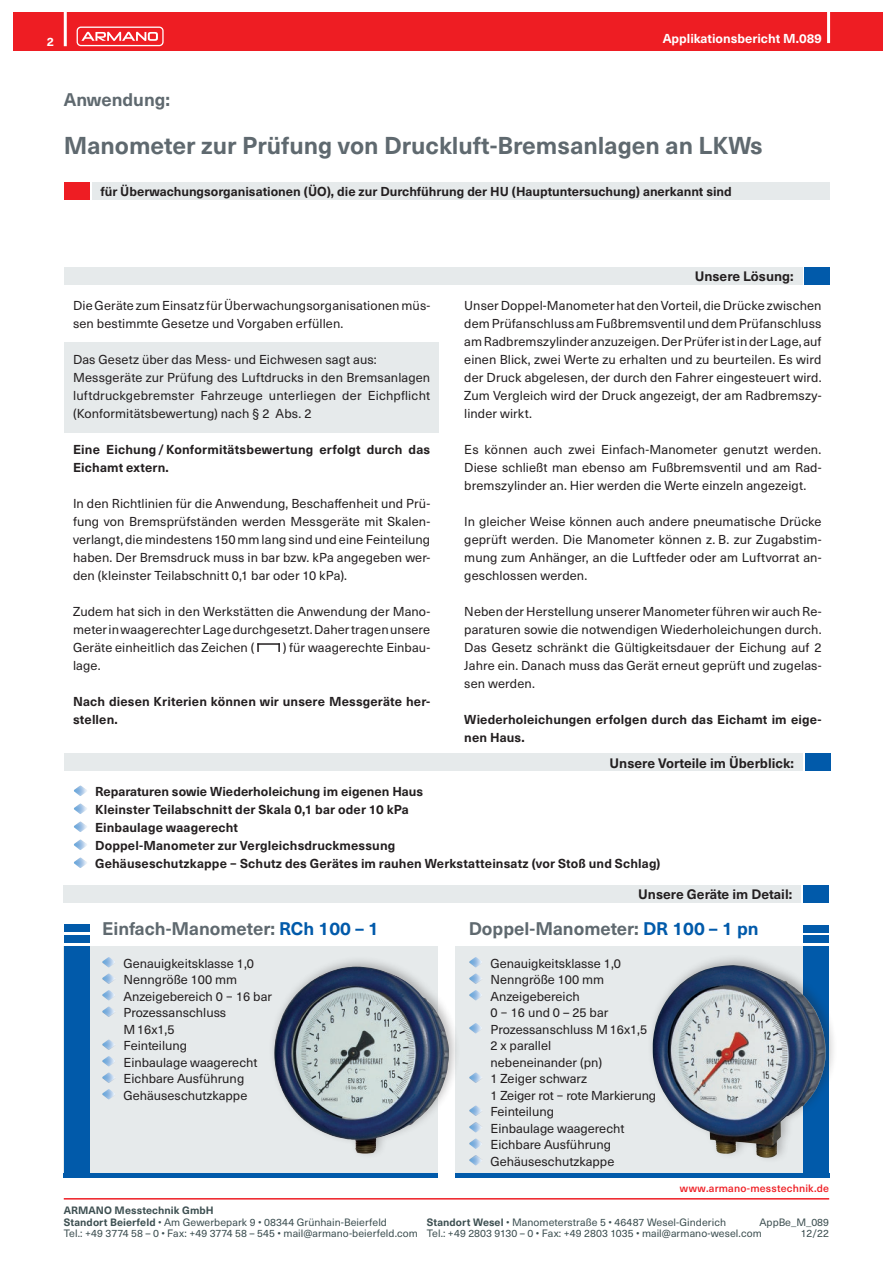
<style>
.page{position:relative;width:893px;height:1263px;background:#fff}
.page>*{position:absolute;margin:0;border:0;box-sizing:border-box;transform-origin:0 0}
.t1{font:700 24px "Neue Haas Unica W1 G";color:#5f696f}
.t2{font:700 18px "Neue Haas Unica W1 G";color:#5f696f}
.t3{font:700 13.5px "Neue Haas Unica W1 G";color:#231f20}
.t4{font:12.75px/18px "Neue Haas Unica W1 G";letter-spacing:.005em;color:#231f20;text-align:justify}
.t5{font:700 12.75px/18px "Neue Haas Unica W1 G";letter-spacing:.01em;color:#231f20}
.t6{font:700 12.75px "Neue Haas Unica W1 G";color:#fff}
.t7{font:700 12px "Neue Haas Unica W1 G";color:#fff}
.t8{font:10.5px/11.6px "Neue Haas Unica W1 G";letter-spacing:.005em;color:#3d4f51}
.t9{font:500 10.5px "Neue Haas Unica W1 G";letter-spacing:.015em;color:#ee1d23}
.s1{color:#015aaa}
.s2{font-weight:700}
</style>
<div class="page">
<hr style="left:64px;top:1198px;width:765px;height:1px;background:#ee1d23">
<div style="left:13px;top:13px;width:869px;height:38px;background:#ee1d23"></div>
<hr style="left:64px;top:11px;width:3px;height:35px;background:#fff">
<hr style="left:827px;top:8px;width:3px;height:35px;background:#fff">
<div style="left:77px;top:27px;width:87px;height:19px;border:1px solid #fff;border-radius:4px"></div>
<svg style="left:81px;top:32px;width:77px;height:9px"></svg>
<div style="left:64px;top:342px;width:375px;height:90px;background:#e6eaeb"></div>
<div style="left:63px;top:885px;width:738px;height:18px;background:#e6eaeb"></div>
<div style="left:803px;top:885px;width:26px;height:18px;background:#015aaa"></div>
<div style="left:92px;top:182px;width:737px;height:18px;background:#e6eaeb"></div>
<div style="left:64px;top:182px;width:25px;height:18px;background:#ee1d23"></div>
<div style="left:64px;top:267px;width:738px;height:18px;background:#e6eaeb"></div>
<div style="left:804px;top:267px;width:26px;height:18px;background:#015aaa"></div>
<hr style="left:257px;top:643px;width:23px;height:2px;background:#231f20">
<svg style="left:257px;top:643px;width:2px;height:9px"></svg>
<svg style="left:278px;top:643px;width:2px;height:9px"></svg>
<div style="left:64px;top:753px;width:739px;height:18px;background:#e6eaeb"></div>
<div style="left:805px;top:753px;width:25px;height:18px;background:#015aaa"></div>
<svg style="left:74px;top:786px;width:13px;height:10px"></svg>
<svg style="left:74px;top:804px;width:13px;height:10px"></svg>
<svg style="left:74px;top:822px;width:13px;height:10px"></svg>
<svg style="left:74px;top:840px;width:13px;height:10px"></svg>
<svg style="left:74px;top:858px;width:13px;height:10px"></svg>
<div style="left:455px;top:946px;width:364px;height:231px;background:#e6eaeb"></div>
<div style="left:804px;top:946px;width:25px;height:228px;background:#015aaa"></div>
<hr style="left:455px;top:1173px;width:374px;height:4px;background:#015aaa">
<div style="left:804px;top:936px;width:25px;height:7px;background:#015aaa"></div>
<div style="left:804px;top:925px;width:25px;height:8px;background:#015aaa"></div>
<svg style="left:469px;top:957px;width:13px;height:10px"></svg>
<svg style="left:469px;top:973px;width:13px;height:11px"></svg>
<svg style="left:469px;top:990px;width:13px;height:10px"></svg>
<svg style="left:469px;top:1023px;width:13px;height:10px"></svg>
<svg style="left:469px;top:1072px;width:13px;height:11px"></svg>
<svg style="left:469px;top:1105px;width:13px;height:11px"></svg>
<svg style="left:469px;top:1122px;width:13px;height:10px"></svg>
<svg style="left:469px;top:1138px;width:13px;height:11px"></svg>
<svg style="left:469px;top:1155px;width:13px;height:10px"></svg>
<div style="left:647px;top:953px;width:190px;height:210px;background:#231f20;opacity:.3"></div>
<img style="left:653px;top:965px;width:172px;height:193px">
<div style="left:64px;top:946px;width:374px;height:231px;background:#e6eaeb"></div>
<div style="left:64px;top:946px;width:25px;height:229px;background:#015aaa"></div>
<hr style="left:64px;top:1173px;width:374px;height:4px;background:#015aaa">
<div style="left:64px;top:935px;width:25px;height:7px;background:#015aaa"></div>
<div style="left:64px;top:924px;width:25px;height:8px;background:#015aaa"></div>
<img style="left:102px;top:957px;width:13px;height:10px">
<img style="left:102px;top:973px;width:13px;height:11px">
<img style="left:102px;top:990px;width:13px;height:10px">
<img style="left:102px;top:1006px;width:13px;height:11px">
<img style="left:102px;top:1039px;width:13px;height:11px">
<img style="left:102px;top:1056px;width:13px;height:10px">
<img style="left:102px;top:1072px;width:13px;height:11px">
<img style="left:102px;top:1089px;width:13px;height:10px">
<div style="left:268px;top:955px;width:193px;height:204px;background:#231f20;opacity:.3"></div>
<img style="left:274px;top:966px;width:175px;height:187px">
<p class="t7" style="left:47px;top:33px;width:9px">2</p>
<p class="t6" style="left:663px;top:29px;width:161px">Applikationsbericht M.089</p>
<h2 class="t2" style="left:64px;top:86px;width:108px">Anwendung:</h2>
<h1 class="t1" style="left:64px;top:127px;width:700px">Manometer zur Prüfung von Druckluft-Bremsanlagen an LKWs</h1>
<p class="t5" style="left:100px;top:181px;width:633px">für Überwachungsorganisationen (ÜO), die zur Durchführung der HU (Hauptuntersuchung) anerkannt sind</p>
<p class="t3" style="left:695px;top:266px;width:101px">Unsere Lösung:</p>
<p class="t4" style="left:73px;top:296px;width:359px">Die Geräte zum Einsatz für Überwachungsorganisationen müs&shy;sen bestimmte Gesetze und Vorgaben erfüllen.</p>
<p class="t4" style="left:73px;top:350px;width:359px;text-align:left">Das Gesetz über das Mess- und Eichwesen sagt aus:<br>Messgeräte zur Prüfung des Luftdrucks in den Bremsanlagen luftdruckgebremster Fahrzeuge unterliegen der Eichpflicht (Konformitätsbewertung) nach § 2 Abs. 2</p>
<p class="t5" style="left:73px;top:440px;width:359px">Eine Eichung/Konformitätsbewertung erfolgt durch das<br>Eichamt extern.</p>
<p class="t4" style="left:73px;top:494px;width:359px">In den Richtlinien für die Anwendung, Beschaffenheit und Prü&shy;fung von Bremsprüfständen werden Messgeräte mit Skalen&shy;verlangt, die mindestens 150 mm lang sind und eine Feinteilung haben. Der Bremsdruck muss in bar bzw. kPa angegeben wer&shy;den (kleinster Teilabschnitt 0,1 bar oder 10 kPa).</p>
<p class="t4" style="left:73px;top:602px;width:359px">Zudem hat sich in den Werkstätten die Anwendung der Mano&shy;meter in waagerechter Lage durchgesetzt. Daher tragen unsere Geräte einheitlich das Zeichen (</p>
<p class="t4" style="left:464px;top:296px;width:359px">Unser Doppel-Manometer hat den Vorteil, die Drücke zwischen dem Prüfanschluss am Fußbremsventil und dem Prüfanschluss am Radbremszylinder anzuzeigen. Der Prüfer ist in der Lage, auf einen Blick, zwei Werte zu erhalten und zu beurteilen. Es wird der Druck abgelesen, der durch den Fahrer eingesteuert wird.<br>Zum Vergleich wird der Druck angezeigt, der am Radbremszy&shy;linder wirkt.</p>
<p class="t4" style="left:464px;top:440px;width:359px">Es können auch zwei Einfach-Manometer genutzt werden.<br>Diese schließt man ebenso am Fußbremsventil und am Rad&shy;bremszylinder an. Hier werden die Werte einzeln angezeigt.</p>
<p class="t4" style="left:464px;top:512px;width:359px">In gleicher Weise können auch andere pneumatische Drücke geprüft werden. Die Manometer können z. B. zur Zugabstim&shy;mung zum Anhänger, an die Luftfeder oder am Luftvorrat an&shy;geschlossen werden.</p>
<p class="t4" style="left:464px;top:602px;width:359px">Neben der Herstellung unserer Manometer führen wir auch Re&shy;paraturen sowie die notwendigen Wiederholeichungen durch.<br>Das Gesetz schränkt die Gültigkeitsdauer der Eichung auf 2<br>Jahre ein. Danach muss das Gerät erneut geprüft und zugelas&shy;sen werden.</p>
<p class="t5" style="left:464px;top:710px;width:359px">Wiederholeichungen erfolgen durch das Eichamt im eige&shy;nen Haus.</p>
<p class="t3" style="left:610px;top:752px;width:186px">Unsere Vorteile im Überblick:</p>
<p class="t5" style="left:95px;top:782px;width:567px">Reparaturen sowie Wiederholeichung im eigenen Haus<br>Kleinster Teilabschnitt der Skala 0,1 bar oder 10 kPa<br>Einbaulage waagerecht<br>Doppel-Manometer zur Vergleichsdruckmessung<br>Gehäuseschutzkappe − Schutz des Gerätes im rauhen Werkstatteinsatz (vor Stoß und Schlag)</p>
<p class="t4" style="left:283px;top:638px;width:149px">) für waagerechte Einbau-</p>
<p class="t4" style="left:73px;top:656px;width:29px">lage.</p>
<p class="t5" style="left:73px;top:692px;width:359px">Nach diesen Kriterien können wir unsere Messgeräte her&shy;stellen.</p>
<p class="t3" style="left:638px;top:884px;width:155px">Unsere Geräte im Detail:</p>
<h2 class="t2" style="left:102px;top:915px;width:278px">Einfach-Manometer: <span class="s1">RCh 100 – 1</span></h2>
<h2 class="t2" style="left:469px;top:915px;width:291px">Doppel-Manometer: <span class="s1">DR 100 – 1 pn</span></h2>
<p class="t4" style="left:124px;top:954px;width:150px;line-height:16.5px;text-align:left">Genauigkeitsklasse 1,0<br>Nenngröße 100 mm<br>Anzeigebereich 0 − 16 bar<br>Prozessanschluss<br>M16x1,5<br>Feinteilung<br>Einbaulage waagerecht<br>Eichbare Ausführung<br>Gehäuseschutzkappe</p>
<p class="t4" style="left:490px;top:954px;width:167px;line-height:16.5px;text-align:left">Genauigkeitsklasse 1,0<br>Nenngröße 100 mm<br>Anzeigebereich<br>0 − 16 und 0 – 25 bar<br>Prozessanschluss M16x1,5<br>2 x parallel<br>nebeneinander (pn)<br>1 Zeiger schwarz<br>1 Zeiger rot − rote Markierung<br>Feinteilung<br>Einbaulage waagerecht<br>Eichbare Ausführung<br>Gehäuseschutzkappe</p>
<p class="t8" style="left:64px;top:1204px;width:356px"><span class="s2">ARMANO Messtechnik GmbH<br>Standort Beierfeld</span> • Am Gewerbepark 9 • 08344 Grünhain-Beierfeld<br>Tel.: +49 3774 58 – 0 • Fax: +49 3774 58 – 545 • mail@armano-beierfeld.com</p>
<p class="t9" style="left:680px;top:1181px;width:151px">www.armano-messtechnik.de</p>
<p class="t8" style="left:759px;top:1216px;width:71px;text-align:right">AppBe_M_089<br>12/22</p>
<p class="t8" style="left:427px;top:1216px;width:337px"><span class="s2">Standort Wesel</span> • Manometerstraße 5 • 46487 Wesel-Ginderich<br>Tel.: +49 2803 9130 – 0 • Fax: +49 2803 1035 • mail@armano-wesel.com</p>
</div>
